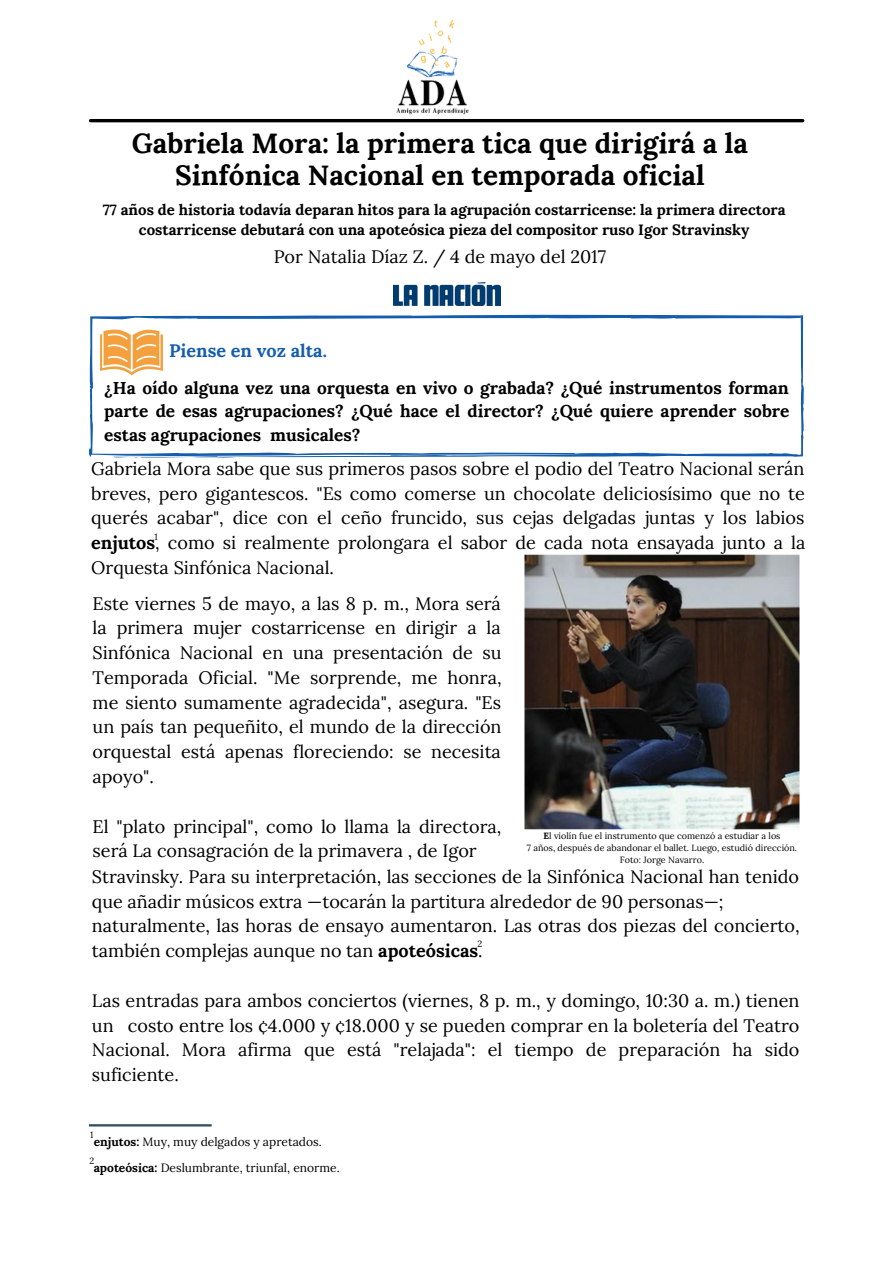
<style>
.page{position:relative;width:894px;height:1264px;background:#fff}
.page>*{position:absolute;margin:0;border:0;box-sizing:border-box;transform-origin:0 0}
.t1{font:700 27.9px/32.7px "Lora";color:#000;text-align:center}
.t2{font:18px/24.8px "Lora";color:#000;text-align:justify}
.t3{font:700 18px "Lora";color:#145dae}
.t4{font:700 17.25px/23.7px "Lora";color:#000;text-align:justify}
.t5{font:700 15px/20.2px "Lora";color:#000;text-align:center}
.t6{font:12px "Lora";color:#000}
.t7{font:9px/12px "Lora";color:#000;text-align:center}
.s1{font-weight:700}
</style>
<div class="page">
<img style="left:396px;top:20px;width:72px;height:103px">
<svg style="left:89px;top:314px;width:715px;height:144px"></svg>
<svg style="left:89px;top:1124px;width:122px;height:2px"></svg>
<img style="left:94px;top:315px;width:75px;height:75px">
<img style="left:394px;top:283px;width:107px;height:22px">
<img style="left:524px;top:554px;width:275px;height:275px">
<hr style="left:90px;top:119px;width:712px;height:3px;background:#000">
<p class="t1" style="left:132px;top:126px;width:617px">Gabriela Mora: la primera tica que dirigirá a la<br>Sinfónica Nacional en temporada oficial</p>
<p class="t5" style="left:103px;top:199px;width:684px">77 años de historia todavía deparan hitos para la agrupación costarricense: la primera directora costarricense debutará con una apoteósica pieza del compositor ruso Igor Stravinsky</p>
<p class="t2" style="left:273px;top:244px;width:334px">Por Natalia Díaz Z. / 4 de mayo del 2017</p>
<p class="t3" style="left:169px;top:339px;width:159px">Piense en voz alta.</p>
<p class="t4" style="left:104px;top:375px;width:686px">¿Ha oído alguna vez una orquesta en vivo o grabada? ¿Qué instrumentos forman parte de esas agrupaciones? ¿Qué hace el director? ¿Qué quiere aprender sobre estas agrupaciones musicales?</p>
<p class="t2" style="left:91px;top:456px;width:715px">Gabriela Mora sabe que sus primeros pasos sobre el podio del Teatro Nacional serán breves, pero gigantescos. "Es como comerse un chocolate deliciosísimo que no te querés acabar", dice con el ceño fruncido, sus cejas delgadas juntas y los labios <span class="s1">enjutos</span>, como si realmente prolongara el sabor de cada nota ensayada junto a la Orquesta Sinfónica Nacional.</p>
<p class="t7" style="left:154px;top:531px;width:5px">1</p>
<p class="t2" style="left:92px;top:590px;width:410px">Este viernes 5 de mayo, a las 8 p. m., Mora será la primera mujer costarricense en dirigir a la Sinfónica Nacional en una presentación de su Temporada Oficial. "Me sorprende, me honra, me siento sumamente agradecida", asegura. "Es un país tan pequeñito, el mundo de la dirección orquestal está apenas floreciendo: se necesita apoyo".</p>
<p class="t2" style="left:92px;top:813px;width:410px">El "plato principal", como lo llama la directora, será La consagración de la primavera , de Igor</p>
<p class="t7" style="left:543px;top:830px;width:238px"><span class="s1">E</span>l violín fue el instrumento que comenzó a estudiar a los</p>
<p class="t7" style="left:526px;top:842px;width:272px">7 años, después de abandonar el ballet. Luego, estudió dirección.<br>Foto: Jorge Navarro.</p>
<p class="t2" style="left:92px;top:863px;width:708px">Stravinsky. Para su interpretación, las secciones de la Sinfónica Nacional han tenido que añadir músicos extra —tocarán la partitura alrededor de 90 personas—;</p>
<p class="t2" style="left:92px;top:913px;width:709px">naturalmente, las horas de ensayo aumentaron. Las otras dos piezas del concierto, también complejas aunque no tan <span class="s1">apoteósicas</span>.</p>
<p class="t2" style="left:92px;top:987px;width:708px">Las entradas para ambos conciertos (viernes, 8 p. m., y domingo, 10:30 a. m.) tienen un costo entre los ¢4.000 y ¢18.000 y se pueden comprar en la boletería del Teatro Nacional. Mora afirma que está "relajada": el tiempo de preparación ha sido suficiente.</p>
<p class="t7" style="left:477px;top:938px;width:6px">2</p>
<p class="t7" style="left:90px;top:1128px;width:5px">1</p>
<p class="t6" style="left:94px;top:1133px;width:229px"><span class="s1">enjutos:</span> Muy, muy delgados y apretados.</p>
<p class="t7" style="left:89px;top:1155px;width:6px">2</p>
<p class="t6" style="left:94px;top:1160px;width:247px"><span class="s1">apoteósica:</span> Deslumbrante, triunfal, enorme.</p>
</div>
